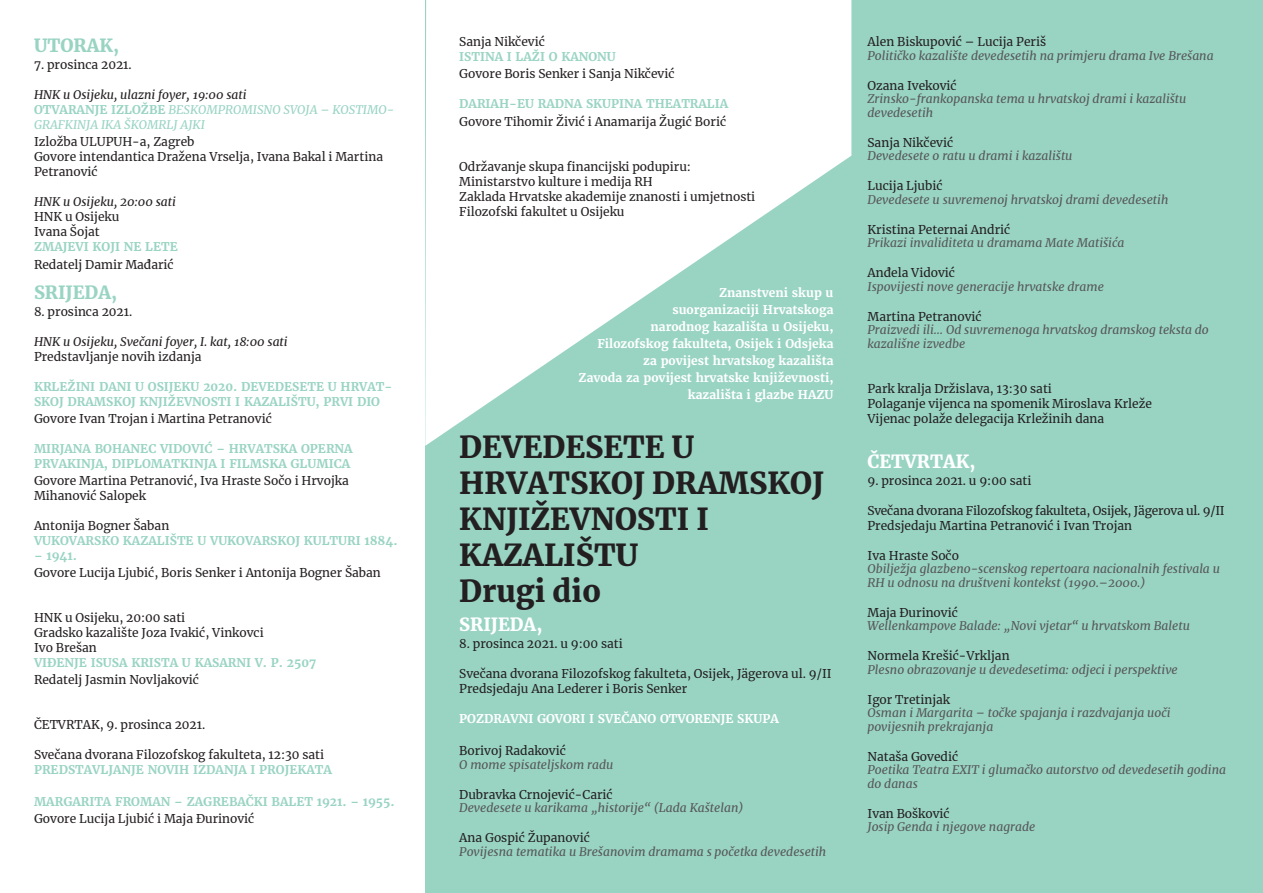
<style>
.page{position:relative;width:1263px;height:893px;background:#fff}
.page>*{position:absolute;margin:0;border:0;box-sizing:border-box;transform-origin:0 0}
.tekst{font:900 30px/36px "Merriweather";color:#231f20}
.dan{font:900 18px "Merriweather";color:#fff}
.dan-2{font:900 18px "Merriweather";color:#99d4c3}
.naslovi_teksta{font:italic 12px/13.5px "Merriweather";color:#57585a}
.tekst_2{font:12px/15px "Merriweather";color:#231f20}
.tekst-2{font:12px "Merriweather";color:#231f20}
.naslov_mali{font:700 12px/15px "Merriweather";color:#99d4c3}
.naslov_mali-2{font:700 12px "Merriweather";color:#fff}
.tekst_2-2{font:italic 12px "Merriweather";color:#231f20}
.naslov_mali-3{font:italic 12px/15px "Merriweather";color:#99d4c3}
.tekst-3{font:12px "Merriweather";letter-spacing:-.02em;color:#231f20}
.s1{font-weight:700;font-style:normal}
</style>
<div class="page">
<div style="left:426px;top:0;width:837px;height:893px;background:#99d4c3"></div>
<svg style="left:425px;top:0;width:426px;height:446px;fill:#fff"></svg>
<p class="dan-2" style="left:34px;top:33px;width:87px">UTORAK,</p>
<p class="tekst-2" style="left:34px;top:57px;width:99px">7. prosinca 2021.</p>
<p class="tekst_2-2" style="left:34px;top:87px;width:214px">HNK u Osijeku, ulazni foyer, 19:00 sati</p>
<p class="naslov_mali-3" style="left:34px;top:102px;width:362px"><span class="s1">OTVARANJE IZLOŽBE</span> BESKOMPROMISNO SVOJA – KOSTIMO-<br>GRAFKINJA IKA ŠKOMRLJ AJKI</p>
<p class="tekst_2" style="left:34px;top:134px;width:162px">Izložba ULUPUH-a, Zagreb</p>
<p class="tekst_2" style="left:34px;top:149px;width:351px">Govore intendantica Dražena Vrselja, Ivana Bakal i Martina<br>Petranović</p>
<p class="tekst_2-2" style="left:34px;top:194px;width:143px">HNK u Osijeku, 20:00 sati</p>
<p class="tekst_2" style="left:34px;top:209px;width:87px">HNK u Osijeku</p>
<p class="tekst_2" style="left:34px;top:224px;width:67px">Ivana Šojat</p>
<p class="naslov_mali" style="left:34px;top:240px;width:145px">ZMAJEVI KOJI NE LETE</p>
<p class="tekst_2" style="left:34px;top:256px;width:141px">Redatelj Damir Mađarić</p>
<p class="dan-2" style="left:34px;top:279px;width:85px">SRIJEDA,</p>
<p class="tekst_2" style="left:34px;top:303px;width:100px">8. prosinca 2021.</p>
<p class="tekst_2-2" style="left:34px;top:333px;width:255px">HNK u Osijeku, Svečani foyer, I. kat, 18:00 sati</p>
<p class="tekst_2" style="left:34px;top:348px;width:169px">Predstavljanje novih izdanja</p>
<p class="naslov_mali" style="left:34px;top:379px;width:360px">KRLEŽINI DANI U OSIJEKU 2020. DEVEDESETE U HRVAT-<br>SKOJ DRAMSKOJ KNJIŽEVNOSTI I KAZALIŠTU, PRVI DIO</p>
<p class="tekst_2" style="left:34px;top:411px;width:239px">Govore Ivan Trojan i Martina Petranović</p>
<p class="naslov_mali" style="left:34px;top:441px;width:320px">MIRJANA BOHANEC VIDOVIĆ – HRVATSKA OPERNA<br>PRVAKINJA, DIPLOMATKINJA I FILMSKA GLUMICA</p>
<p class="tekst_2" style="left:34px;top:473px;width:316px">Govore Martina Petranović, Iva Hraste Sočo i Hrvojka<br>Mihanović Salopek</p>
<p class="tekst_2" style="left:34px;top:518px;width:137px">Antonija Bogner Šaban</p>
<p class="naslov_mali" style="left:34px;top:533px;width:365px">VUKOVARSKO KAZALIŠTE U VUKOVARSKOJ KULTURI 1884.</p>
<p class="naslov_mali" style="left:34px;top:548px;width:44px">– 1941.</p>
<p class="tekst_2" style="left:34px;top:565px;width:348px">Govore Lucija Ljubić, Boris Senker i Antonija Bogner Šaban</p>
<p class="tekst_2" style="left:34px;top:610px;width:153px">HNK u Osijeku, 20:00 sati</p>
<p class="tekst_2" style="left:34px;top:625px;width:231px">Gradsko kazalište Joza Ivakić, Vinkovci</p>
<p class="tekst_2" style="left:34px;top:640px;width:64px">Ivo Brešan</p>
<p class="naslov_mali" style="left:34px;top:655px;width:284px">VIĐENJE ISUSA KRISTA U KASARNI V. P. 2507</p>
<p class="tekst_2" style="left:34px;top:672px;width:167px">Redatelj Jasmin Novljaković</p>
<p class="tekst_2" style="left:34px;top:717px;width:173px">ČETVRTAK, 9. prosinca 2021.</p>
<p class="tekst_2" style="left:34px;top:747px;width:292px">Svečana dvorana Filozofskog fakulteta, 12:30 sati</p>
<p class="naslov_mali" style="left:34px;top:762px;width:299px">PREDSTAVLJANJE NOVIH IZDANJA I PROJEKATA</p>
<p class="naslov_mali" style="left:34px;top:794px;width:362px">MARGARITA FROMAN – ZAGREBAČKI BALET 1921. – 1955.</p>
<p class="tekst_2" style="left:34px;top:811px;width:222px">Govore Lucija Ljubić i Maja Đurinović</p>
<p class="tekst_2" style="left:459px;top:34px;width:87px">Sanja Nikčević</p>
<p class="naslov_mali" style="left:459px;top:49px;width:158px">ISTINA I LAŽI O KANONU</p>
<p class="tekst_2" style="left:459px;top:66px;width:217px">Govore Boris Senker i Sanja Nikčević</p>
<p class="naslov_mali" style="left:459px;top:97px;width:270px">DARIAH-EU RADNA SKUPINA THEATRALIA</p>
<p class="tekst_2" style="left:459px;top:113px;width:268px">Govore Tihomir Živić i Anamarija Žugić Borić</p>
<p class="tekst_2" style="left:459px;top:158px;width:233px">Održavanje skupa financijski podupiru:</p>
<p class="tekst_2" style="left:459px;top:173px;width:195px">Ministarstvo kulture i medija RH</p>
<p class="tekst_2" style="left:459px;top:188px;width:297px">Zaklada Hrvatske akademije znanosti i umjetnosti</p>
<p class="tekst_2" style="left:459px;top:203px;width:167px">Filozofski fakultet u Osijeku</p>
<p class="naslov_mali-2" style="left:719px;top:285px;width:116px">Znanstveni skup u</p>
<p class="naslov_mali-2" style="left:672px;top:302px;width:163px">suorganizaciji Hrvatskoga</p>
<p class="naslov_mali-2" style="left:650px;top:319px;width:184px">narodnog kazališta u Osijeku,</p>
<p class="naslov_mali-2" style="left:597px;top:336px;width:238px">Filozofskog fakulteta, Osijek i Odsjeka</p>
<p class="naslov_mali-2" style="left:643px;top:353px;width:192px">za povijest hrvatskog kazališta</p>
<p class="naslov_mali-2" style="left:579px;top:370px;width:256px">Zavoda za povijest hrvatske književnosti,</p>
<p class="naslov_mali-2" style="left:688px;top:387px;width:147px">kazališta i glazbe HAZU</p>
<p class="tekst" style="left:459px;top:428px;width:366px">DEVEDESETE U<br>HRVATSKOJ DRAMSKOJ<br>KNJIŽEVNOSTI I<br>KAZALIŠTU</p>
<p class="tekst" style="left:459px;top:572px;width:144px">Drugi dio</p>
<p class="dan" style="left:459px;top:612px;width:85px">SRIJEDA,</p>
<p class="tekst-2" style="left:459px;top:635px;width:165px">8. prosinca 2021. u 9:00 sati</p>
<p class="tekst-2" style="left:459px;top:665px;width:374px">Svečana dvorana Filozofskog fakulteta, Osijek, Jägerova ul. 9/II</p>
<p class="tekst-2" style="left:459px;top:680px;width:230px">Predsjedaju Ana Lederer i Boris Senker</p>
<p class="naslov_mali-2" style="left:459px;top:711px;width:321px">POZDRAVNI GOVORI I SVEČANO OTVORENJE SKUPA</p>
<p class="tekst-2" style="left:459px;top:742px;width:108px">Borivoj Radaković</p>
<p class="naslovi_teksta" style="left:459px;top:757px;width:155px">O mome spisateljskom radu</p>
<p class="tekst-2" style="left:459px;top:786px;width:155px">Dubravka Crnojević-Carić</p>
<p class="naslovi_teksta" style="left:459px;top:801px;width:286px">Devedesete u karikama „historije“ (Lada Kaštelan)</p>
<p class="tekst-2" style="left:459px;top:829px;width:132px">Ana Gospić Županović</p>
<p class="naslovi_teksta" style="left:459px;top:844px;width:369px">Povijesna tematika u Brešanovim dramama s početka devedesetih</p>
<p class="tekst-2" style="left:867px;top:34px;width:180px">Alen Biskupović – Lucija Periš</p>
<p class="naslovi_teksta" style="left:867px;top:48px;width:348px">Političko kazalište devedesetih na primjeru drama Ive Brešana</p>
<p class="tekst-2" style="left:867px;top:77px;width:91px">Ozana Iveković</p>
<p class="naslovi_teksta" style="left:867px;top:92px;width:320px">Zrinsko-frankopanska tema u hrvatskoj drami i kazalištu devedesetih</p>
<p class="tekst-2" style="left:867px;top:134px;width:87px">Sanja Nikčević</p>
<p class="naslovi_teksta" style="left:867px;top:149px;width:206px">Devedesete o ratu u drami i kazalištu</p>
<p class="tekst-2" style="left:867px;top:178px;width:77px">Lucija Ljubić</p>
<p class="naslovi_teksta" style="left:867px;top:192px;width:302px">Devedesete u suvremenoj hrvatskoj drami devedesetih</p>
<p class="tekst-2" style="left:867px;top:221px;width:144px">Kristina Peternai Andrić</p>
<p class="naslovi_teksta" style="left:867px;top:236px;width:258px">Prikazi invaliditeta u dramama Mate Matišića</p>
<p class="tekst-2" style="left:867px;top:265px;width:89px">Anđela Vidović</p>
<p class="naslovi_teksta" style="left:867px;top:279px;width:238px">Ispovijesti nove generacije hrvatske drame</p>
<p class="tekst-2" style="left:867px;top:308px;width:116px">Martina Petranović</p>
<p class="naslovi_teksta" style="left:867px;top:323px;width:343px">Praizvedi ili… Od suvremenoga hrvatskog dramskog teksta do kazališne izvedbe</p>
<p class="tekst-2" style="left:867px;top:380px;width:186px">Park kralja Držislava, 13:30 sati</p>
<p class="tekst-2" style="left:867px;top:395px;width:286px">Polaganje vijenca na spomenik Miroslava Krleže</p>
<p class="tekst-2" style="left:867px;top:410px;width:238px">Vijenac polaže delegacija Krležinih dana</p>
<p class="dan" style="left:867px;top:449px;width:109px">ČETVRTAK,</p>
<p class="tekst-2" style="left:867px;top:472px;width:165px">9. prosinca 2021. u 9:00 sati</p>
<p class="tekst-3" style="left:867px;top:502px;width:359px">Svečana dvorana Filozofskog fakulteta, Osijek, Jägerova ul. 9/II</p>
<p class="tekst-2" style="left:867px;top:517px;width:266px">Predsjedaju Martina Petranović i Ivan Trojan</p>
<p class="tekst-2" style="left:867px;top:547px;width:93px">Iva Hraste Sočo</p>
<p class="naslovi_teksta" style="left:867px;top:562px;width:354px">Obilježja glazbeno-scenskog repertoara nacionalnih festivala u<br>RH u odnosu na društveni kontekst (1990.–2000.)</p>
<p class="tekst-2" style="left:867px;top:604px;width:92px">Maja Đurinović</p>
<p class="naslovi_teksta" style="left:867px;top:619px;width:324px">Wellenkampove Balade: „Novi vjetar“ u hrvatskom Baletu</p>
<p class="tekst-2" style="left:867px;top:648px;width:144px">Normela Krešić-Vrkljan</p>
<p class="naslovi_teksta" style="left:867px;top:662px;width:312px">Plesno obrazovanje u devedesetima: odjeci i perspektive</p>
<p class="tekst-2" style="left:867px;top:691px;width:84px">Igor Tretinjak</p>
<p class="naslovi_teksta" style="left:867px;top:706px;width:305px">Osman i Margarita – točke spajanja i razdvajanja uoči povijesnih prekrajanja</p>
<p class="tekst-2" style="left:867px;top:748px;width:92px">Nataša Govedić</p>
<p class="naslovi_teksta" style="left:867px;top:763px;width:360px">Poetika Teatra EXIT i glumačko autorstvo od devedesetih godina do danas</p>
<p class="tekst-2" style="left:867px;top:805px;width:84px">Ivan Bošković</p>
<p class="naslovi_teksta" style="left:867px;top:820px;width:169px">Josip Genda i njegove nagrade</p>
</div>
